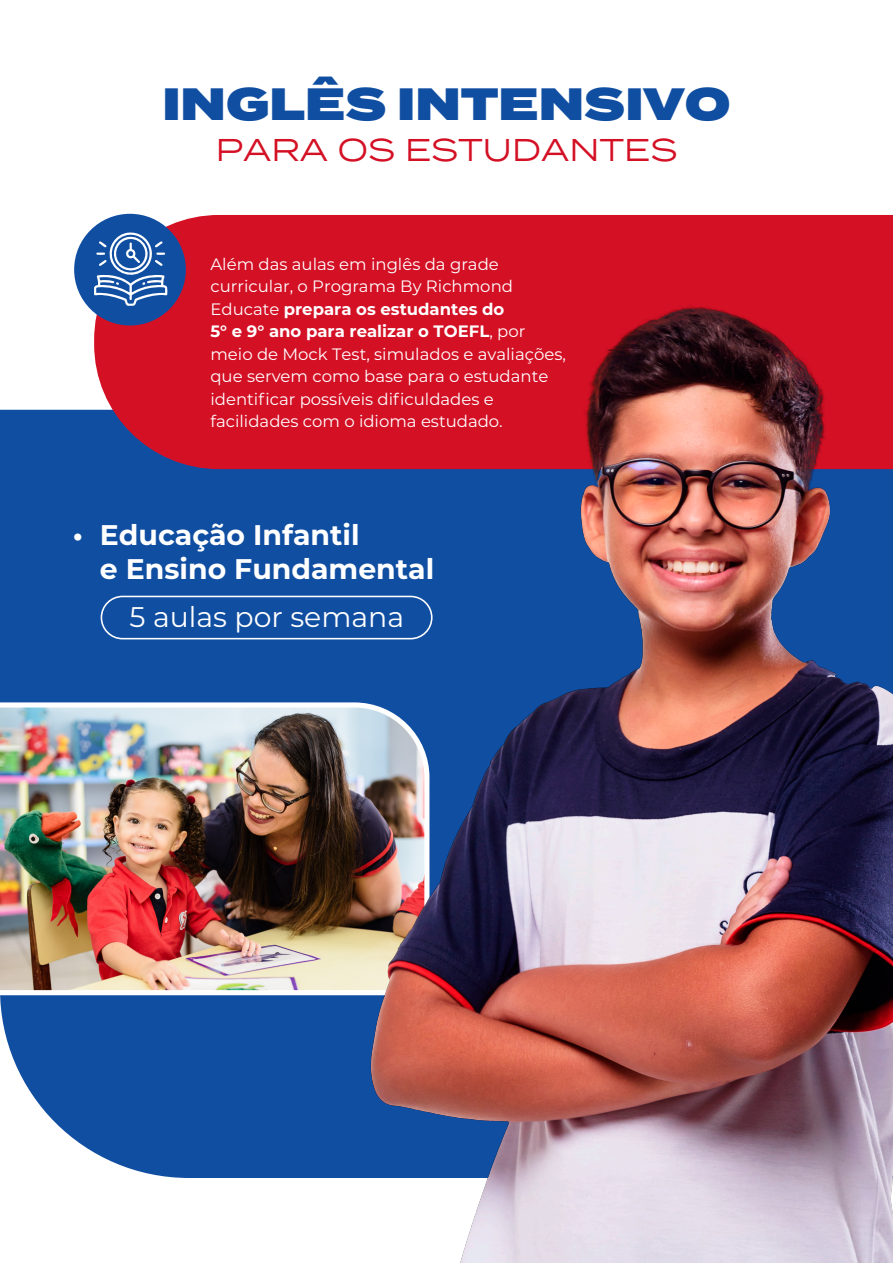
<style>
.page{position:relative;width:893px;height:1263px;background:#fff}
.page>*{position:absolute;margin:0;border:0;box-sizing:border-box;transform-origin:0 0}
.t1{font:900 45.3px "Termina";color:#104ea2}
.t2{font:31.5px "Termina";letter-spacing:-.01em;color:#d41025}
.t3{font:700 28.35px/34px "Montserrat";color:#fff}
.t4{font:28.35px "Montserrat";color:#fff}
.t5{font:16.5px/22.5px "Montserrat";color:#fff}
.s1{font-weight:700}
</style>
<div class="page">
<div style="left:0;top:410px;width:370px;height:768px;background:#104ea2"></div>
<div style="left:94px;top:215px;width:799px;height:254px;background:#d41025"></div>
<div style="left:101px;top:596px;width:332px;height:43px;border:2px solid #fff;border-radius:21px"></div>
<div style="left:74px;top:214px;width:112px;height:111px;background:#104ea2;border-radius:50%"></div>
<svg style="left:94px;top:232px;width:73px;height:74px"></svg>
<img style="left:0;top:700px;width:370px;height:298px">
<img style="left:370px;top:303px;width:523px;height:960px">
<h1 class="t1" style="left:162px;top:70px;width:570px">INGLÊS INTENSIVO</h1>
<h2 class="t2" style="left:215px;top:127px;width:464px">PARA OS ESTUDANTES</h2>
<p class="t5" style="left:210px;top:252px;width:357px">Além das aulas em inglês da grade curricular, o Programa By Richmond Educate <span class="s1">prepara os estudantes do<br>5° e 9° ano para realizar o TOEFL</span>, por meio de Mock Test, simulados e avaliações, que servem como base para o estudante identificar possíveis dificuldades e facilidades com o idioma estudado.</p>
<h3 class="t3" style="left:100px;top:516px;width:336px;text-indent:-27px">• Educação Infantil<br>e Ensino Fundamental</h3>
<h3 class="t4" style="left:130px;top:597px;width:276px">5 aulas por semana</h3>
</div>
